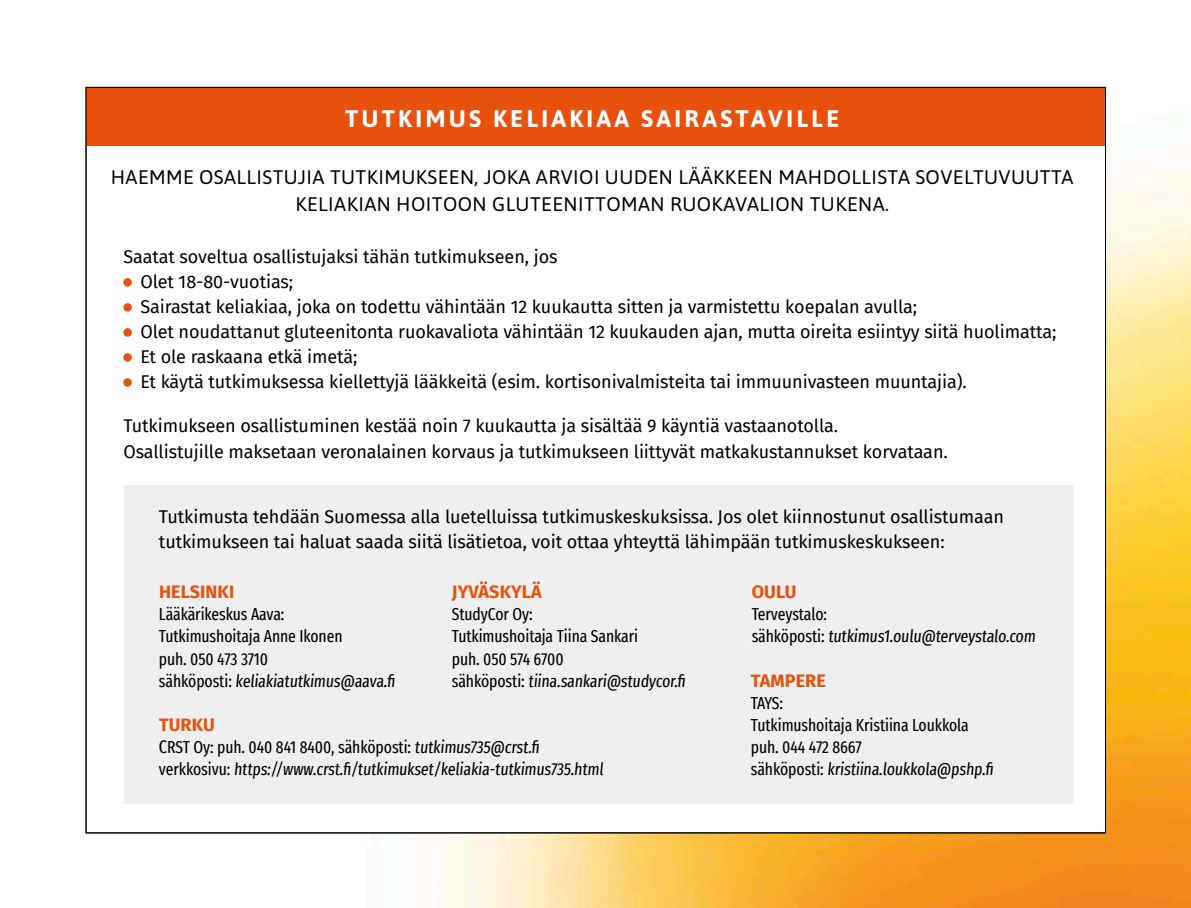
<style>
.page{position:relative;width:1191px;height:908px;background:#fff}
.page>*{position:absolute;margin:0;border:0;box-sizing:border-box;transform-origin:0 0}
.t1{font:700 24px "Asap";letter-spacing:.135em;color:#fff}
.t2{font:19.6px/26.6px "Asap";letter-spacing:.02em;color:#000;text-align:center}
.t3{font:18px/25px "Fira Sans";letter-spacing:-.005em;color:#000}
.t4{font:700 18px "Fira Sans";letter-spacing:.005em;color:#e8510d}
.t5{font:extra-condensed 17px/22.2px "Fira Sans";letter-spacing:-.005em;color:#000}
.s1{font-size:18px}
</style>
<div class="page">
<img style="left:294px;top:86px;width:897px;height:821px">
<div style="left:86px;top:87px;width:1019px;height:745px;background:#fff"></div>
<div style="left:86px;top:87px;width:1019px;height:59px;background:#e8510d"></div>
<div style="left:123px;top:278px;width:9px;height:8px;background:#e8510d;border-radius:50%"></div>
<div style="left:123px;top:303px;width:9px;height:8px;background:#e8510d;border-radius:50%"></div>
<div style="left:123px;top:328px;width:9px;height:8px;background:#e8510d;border-radius:50%"></div>
<div style="left:123px;top:353px;width:9px;height:8px;background:#e8510d;border-radius:50%"></div>
<div style="left:123px;top:378px;width:9px;height:8px;background:#e8510d;border-radius:50%"></div>
<div style="left:124px;top:485px;width:950px;height:318px;background:#efefef"></div>
<h1 class="t1" style="left:345px;top:101px;width:495px">TUTKIMUS KELIAKIAA SAIRASTAVILLE</h1>
<p class="t2" style="left:111px;top:163px;width:964px">HAEMME OSALLISTUJIA TUTKIMUKSEEN, JOKA ARVIOI UUDEN LÄÄKKEEN MAHDOLLISTA SOVELTUVUUTTA<br>KELIAKIAN HOITOON GLUTEENITTOMAN RUOKAVALION TUKENA.</p>
<p class="t3" style="left:140px;top:244px;width:917px;text-indent:-17px">Saatat soveltua osallistujaksi tähän tutkimukseen, jos<br>Olet 18-80-vuotias;<br>Sairastat keliakiaa, joka on todettu vähintään 12 kuukautta sitten ja varmistettu koepalan avulla;<br>Olet noudattanut gluteenitonta ruokavaliota vähintään 12 kuukauden ajan, mutta oireita esiintyy siitä huolimatta; Et ole raskaana etkä imetä;<br>Et käytä tutkimuksessa kiellettyjä lääkkeitä (esim. kortisonivalmisteita tai immuunivasteen muuntajia).</p>
<p class="t3" style="left:123px;top:413px;width:826px">Tutkimukseen osallistuminen kestää noin 7 kuukautta ja sisältää 9 käyntiä vastaanotolla.<br>Osallistujille maksetaan veronalainen korvaus ja tutkimukseen liittyvät matkakustannukset korvataan.</p>
<p class="t3" style="left:159px;top:503px;width:846px">Tutkimusta tehdään Suomessa alla luetelluissa tutkimuskeskuksissa. Jos olet kiinnostunut osallistumaan tutkimukseen tai haluat saada siitä lisätietoa, voit ottaa yhteyttä lähimpään tutkimuskeskukseen:</p>
<p class="t4" style="left:159px;top:576px;width:77px">HELSINKI</p>
<p class="t5" style="left:159px;top:602px;width:240px">Lääkärikeskus Aava:<br>Tutkimushoitaja Anne Ikonen<br>puh. 050 473 3710<br>sähköposti: keliakiatutkimus@aava.fi</p>
<p class="t4" style="left:452px;top:576px;width:91px">JYVÄSKYLÄ</p>
<p class="t5" style="left:452px;top:602px;width:238px">StudyCor Oy:<br>Tutkimushoitaja Tiina Sankari<br>puh. 050 574 6700<br>sähköposti: tiina.sankari@studycor.fi</p>
<p class="t4" style="left:751px;top:576px;width:46px">OULU</p>
<p class="t5" style="left:751px;top:602px;width:288px">Terveystalo:<br>sähköposti: tutkimus1.oulu@terveystalo.com</p>
<p class="t4" style="left:751px;top:664px;width:76px">TAMPERE</p>
<p class="t5" style="left:751px;top:691px;width:246px">TAYS:<br>Tutkimushoitaja Kristiina Loukkola puh. 044 472 8667<br>sähköposti: kristiina.loukkola@pshp.fi</p>
<p class="t4" style="left:159px;top:709px;width:57px">TURKU</p>
<p class="t5" style="left:159px;top:735px;width:448px"><span class="s1">C</span>RST Oy: puh. 040 841 8400, sähköposti: tutkimus735@crst.fi verkkosivu: https://www.crst.fi/tutkimukset/keliakia-tutkimus735.html</p>
</div>
